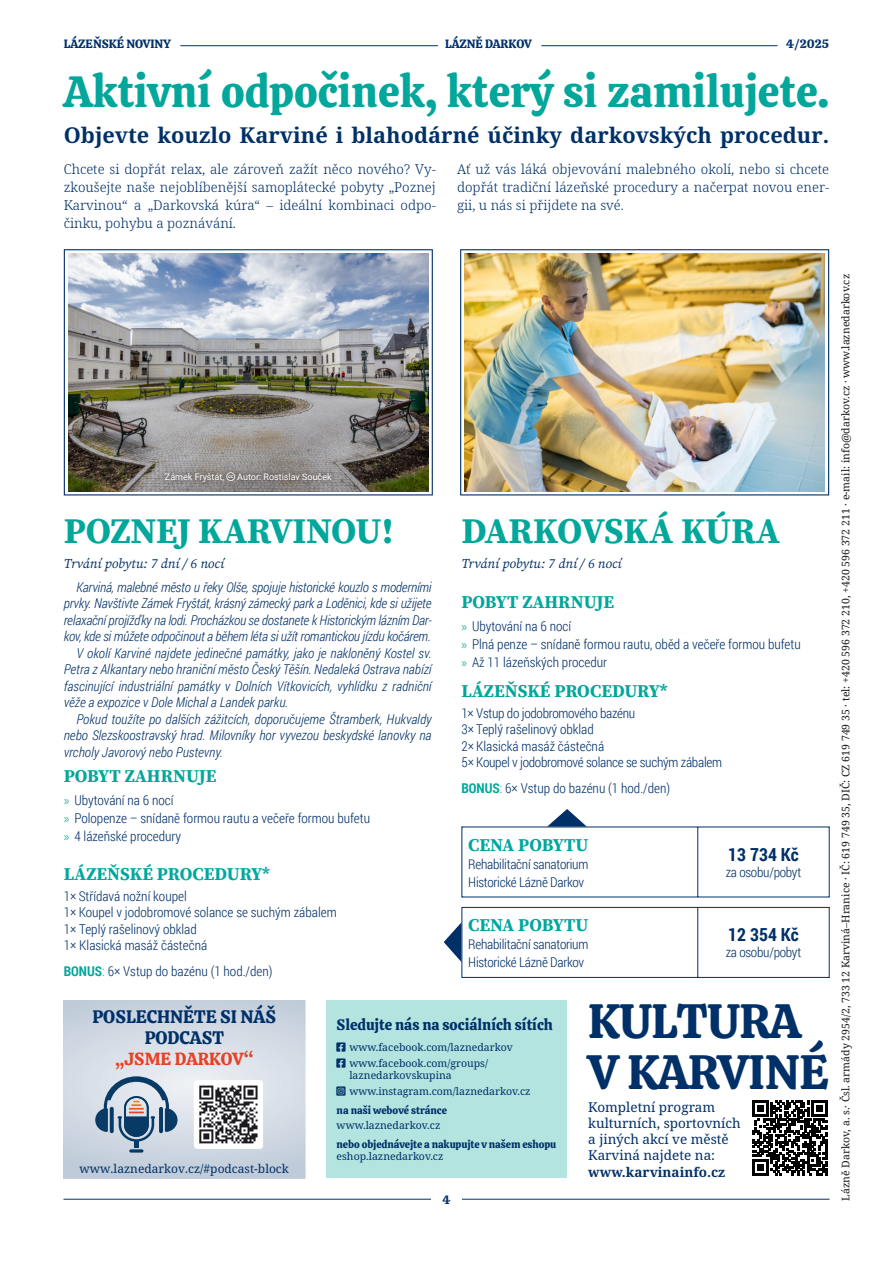
<style>
.page{position:relative;width:893px;height:1263px;background:#fff}
.page>*{position:absolute;margin:0;border:0;box-sizing:border-box;transform-origin:0 0}
.t1{font:48px "Calistoga";letter-spacing:-.01em;color:#003068}
.t2{font:43.5px "Calistoga";color:#00a79a}
.t3{font:700 36px "Source Serif Pro";letter-spacing:-.015em;color:#00a79a}
.t4{font:700 21.75px "Noto Serif";color:#003068}
.t5{font:700 18px "Source Serif Pro";letter-spacing:-.005em;color:#00a79a}
.t6{font:700 18px "Source Serif Pro";color:#00a79e}
.t7{font:18px "Calistoga";color:#003068}
.t8{font:700 18px "Roboto Condensed";color:#003068}
.t9{font:17.55px "Calistoga";color:#e84125}
.t10{font:15px "Calistoga";color:#003068}
.t11{font:italic 300 13.5px "Roboto Condensed";color:#003068}
.t12{font:300 13.5px "Roboto Condensed";color:#003068}
.t13{font:300 13.5px "Noto Serif";color:#003068}
.t14{font:300 13.5px "Roboto Condensed";letter-spacing:-.02em;color:#003068}
.t15{font:13.5px "Noto Serif";color:#003068}
.t16{font:italic 13.5px "Source Serif Pro";color:#003068}
.t17{font:700 13.5px "Noto Serif";color:#003068}
.t18{font:12px "Noto Serif";color:#003068}
.t19{font:12px "Calistoga";color:#003068}
.t20{font:10.5px "Noto Serif";color:#1b1b1f}
.t21{font:10.5px "Noto Serif";color:#003068}
.t22{font:10.5px "Calistoga";letter-spacing:-.005em;color:#003068}
.t23{font:9px "Roboto";color:#fff}
.s1{font-family:"Myriad Pro";font-weight:400;color:#36b39e}
.s2{font-weight:700;color:#00a79a}
.s3{color:#00a79a}
</style>
<div class="page">
<hr style="left:64px;top:1199px;width:765px;height:1px;background:#003068">
<div style="left:431px;top:1188px;width:31px;height:23px;background:#fff"></div>
<hr style="left:181px;top:45px;width:257px;height:1px;background:#003068">
<hr style="left:542px;top:45px;width:235px;height:1px;background:#003068">
<svg style="left:752px;top:1100px;width:76px;height:76px"></svg>
<svg style="left:752px;top:1100px;width:75px;height:75px"></svg>
<hr style="left:461px;top:827px;width:1px;height:70px;background:#003068">
<hr style="left:829px;top:827px;width:1px;height:70px;background:#003068">
<hr style="left:697px;top:827px;width:1px;height:70px;background:#003068">
<hr style="left:462px;top:827px;width:367px;height:1px;background:#003068">
<hr style="left:462px;top:897px;width:367px;height:1px;background:#003068">
<hr style="left:461px;top:907px;width:1px;height:71px;background:#003068">
<hr style="left:829px;top:907px;width:1px;height:71px;background:#003068">
<hr style="left:697px;top:907px;width:1px;height:70px;background:#003068">
<hr style="left:462px;top:907px;width:367px;height:1px;background:#003068">
<hr style="left:462px;top:977px;width:367px;height:1px;background:#003068">
<svg style="left:64px;top:249px;width:369px;height:246px"></svg>
<svg style="left:460px;top:249px;width:369px;height:246px"></svg>
<svg style="left:547px;top:809px;width:40px;height:18px"></svg>
<svg style="left:444px;top:923px;width:17px;height:39px"></svg>
<img style="left:68px;top:253px;width:361px;height:238px">
<img style="left:464px;top:253px;width:361px;height:238px">
<img style="left:159px;top:466px;width:179px;height:22px">
<img style="left:64px;top:1000px;width:241px;height:178px">
<svg style="left:95px;top:1076px;width:83px;height:72px;background:#97a9bb"></svg>
<hr style="left:129px;top:1149px;width:14px;height:3px;background:#073a64;border-radius:2px">
<div style="left:194px;top:1080px;width:69px;height:69px;background:#fff;border-radius:3px"></div>
<svg style="left:199px;top:1085px;width:59px;height:58px"></svg>
<div style="left:326px;top:1000px;width:241px;height:178px;background:#b3e4e0"></div>
<svg style="left:226px;top:472px;width:9px;height:9px"></svg>
<p class="t19" style="left:64px;top:36px;width:109px">LÁZEŇSKÉ NOVINY</p>
<p class="t19" style="left:445px;top:36px;width:88px">LÁZNĚ DARKOV</p>
<p class="t19" style="left:786px;top:36px;width:44px">4/2025</p>
<p class="t2" style="left:64px;top:64px;width:767px">Aktivní odpočinek, který si zamilujete.</p>
<p class="t4" style="left:64px;top:120px;width:767px">Objevte kouzlo Karviné i blahodárné účinky darkovských procedur.</p>
<p class="t13" style="left:64px;top:160px;width:374px">Chcete si dopřát relax, ale zároveň zažít něco nového? Vy-</p>
<p class="t13" style="left:64px;top:178px;width:374px">zkoušejte naše nejoblíbenější samoplátecké pobyty „Poznej</p>
<p class="t13" style="left:64px;top:196px;width:374px">Karvinou“ a „Darkovská kúra“ – ideální kombinaci odpo-</p>
<p class="t13" style="left:64px;top:214px;width:174px">činku, pohybu a poznávání.</p>
<p class="t13" style="left:457px;top:160px;width:374px">Ať už vás láká objevování malebného okolí, nebo si chcete</p>
<p class="t13" style="left:457px;top:178px;width:374px">dopřát tradiční lázeňské procedury a načerpat novou ener-</p>
<p class="t13" style="left:457px;top:196px;width:168px">gii, u nás si přijdete na své.</p>
<p class="t23" style="left:165px;top:473px;width:61px">Zámek Fryštát,</p>
<p class="t23" style="left:237px;top:473px;width:96px">Autor: Rostislav Souček</p>
<p class="t3" style="left:64px;top:510px;width:332px">POZNEJ KARVINOU!</p>
<p class="t16" style="left:64px;top:555px;width:162px">Trvání pobytu: 7 dní / 6 nocí</p>
<p class="t11" style="left:77px;top:577px;width:357px">Karviná, malebné město u řeky Olše, spojuje historické kouzlo s moderními</p>
<p class="t11" style="left:64px;top:594px;width:369px">prvky. Navštivte Zámek Fryštát, krásný zámecký park a Loděnici, kde si užijete</p>
<p class="t11" style="left:64px;top:610px;width:369px">relaxační projížďky na lodi. Procházkou se dostanete k Historickým lázním Dar-</p>
<p class="t11" style="left:64px;top:627px;width:369px">kov, kde si můžete odpočinout a během léta si užít romantickou jízdu kočárem.</p>
<p class="t11" style="left:77px;top:643px;width:357px">V okolí Karviné najdete jedinečné památky, jako je nakloněný Kostel sv.</p>
<p class="t11" style="left:64px;top:660px;width:369px">Petra z Alkantary nebo hraniční město Český Těšín. Nedaleká Ostrava nabízí</p>
<p class="t11" style="left:64px;top:676px;width:369px">fascinující industriální památky v Dolních Vítkovicích, vyhlídku z radniční</p>
<p class="t11" style="left:64px;top:693px;width:226px">věže a expozice v Dole Michal a Landek parku.</p>
<p class="t11" style="left:77px;top:709px;width:357px">Pokud toužíte po dalších zážitcích, doporučujeme Štramberk, Hukvaldy</p>
<p class="t11" style="left:64px;top:726px;width:369px">nebo Slezskoostravský hrad. Milovníky hor vyvezou beskydské lanovky na</p>
<p class="t11" style="left:64px;top:742px;width:161px">vrcholy Javorový nebo Pustevny.</p>
<p class="t5" style="left:64px;top:766px;width:154px">POBYT ZAHRNUJE</p>
<p class="t12" style="left:64px;top:790px;width:111px"><span class="s1">»</span> Ubytování na 6 nocí</p>
<p class="t12" style="left:64px;top:808px;width:308px"><span class="s1">»</span> Polopenze – snídaně formou rautu a večeře formou bufetu</p>
<p class="t12" style="left:64px;top:826px;width:119px"><span class="s1">»</span> 4 lázeňské procedury</p>
<p class="t6" style="left:64px;top:863px;width:208px">LÁZEŇSKÉ PROCEDURY*</p>
<p class="t12" style="left:64px;top:886px;width:125px">1× Střídavá nožní koupel</p>
<p class="t12" style="left:64px;top:903px;width:274px">1× Koupel v jodobromové solance se suchým zábalem</p>
<p class="t12" style="left:64px;top:919px;width:135px">1× Teplý rašelinový obklad</p>
<p class="t12" style="left:64px;top:936px;width:145px">1× Klasická masáž částečná</p>
<p class="t12" style="left:64px;top:961px;width:210px"><span class="s2">BONUS</span><span class="s3">:</span> 6× Vstup do bazénu (1 hod./den)</p>
<p class="t3" style="left:461px;top:510px;width:320px">DARKOVSKÁ KÚRA</p>
<p class="t16" style="left:461px;top:555px;width:162px">Trvání pobytu: 7 dní / 6 nocí</p>
<p class="t5" style="left:461px;top:592px;width:154px">POBYT ZAHRNUJE</p>
<p class="t12" style="left:461px;top:616px;width:111px"><span class="s1">»</span> Ubytování na 6 nocí</p>
<p class="t12" style="left:461px;top:634px;width:341px"><span class="s1">»</span> Plná penze – snídaně formou rautu, oběd a večeře formou bufetu</p>
<p class="t12" style="left:461px;top:652px;width:147px"><span class="s1">»</span> Až 11 lázeňských procedur</p>
<p class="t5" style="left:461px;top:680px;width:208px">LÁZEŇSKÉ PROCEDURY*</p>
<p class="t14" style="left:461px;top:703px;width:175px">1× Vstup do jodobromového bazénu</p>
<p class="t12" style="left:461px;top:720px;width:134px">3× Teplý rašelinový obklad</p>
<p class="t12" style="left:461px;top:736px;width:144px">2× Klasická masáž částečná</p>
<p class="t14" style="left:461px;top:753px;width:262px">5× Koupel v jodobromové solance se suchým zábalem</p>
<p class="t12" style="left:461px;top:778px;width:210px"><span class="s2">BONUS</span><span class="s3">:</span> 6× Vstup do bazénu (1 hod./den)</p>
<p class="t6" style="left:468px;top:834px;width:122px">CENA POBYTU</p>
<p class="t14" style="left:468px;top:854px;width:122px">Rehabilitační sanatorium</p>
<p class="t14" style="left:468px;top:872px;width:117px">Historické Lázně Darkov</p>
<p class="t6" style="left:468px;top:914px;width:122px">CENA POBYTU</p>
<p class="t14" style="left:468px;top:935px;width:122px">Rehabilitační sanatorium</p>
<p class="t14" style="left:468px;top:953px;width:117px">Historické Lázně Darkov</p>
<p class="t8" style="left:728px;top:842px;width:72px">13 734 Kč</p>
<p class="t14" style="left:726px;top:863px;width:77px">za osobu/pobyt</p>
<p class="t8" style="left:728px;top:922px;width:72px">12 354 Kč</p>
<p class="t14" style="left:726px;top:943px;width:77px">za osobu/pobyt</p>
<p class="t7" style="left:92px;top:1005px;width:185px">POSLECHNĚTE SI NÁŠ</p>
<p class="t7" style="left:145px;top:1026px;width:81px">PODCAST</p>
<p class="t9" style="left:115px;top:1047px;width:140px">„JSME DARKOV“</p>
<p class="t18" style="left:80px;top:1160px;width:211px">www.laznedarkov.cz/#podcast-block</p>
<p class="t10" style="left:337px;top:1014px;width:218px">Sledujte nás na sociálních sítích</p>
<p class="t21" style="left:349px;top:1040px;width:165px">www.facebook.com/laznedarkov</p>
<p class="t21" style="left:349px;top:1055px;width:140px">www.facebook.com/groups/</p>
<p class="t21" style="left:349px;top:1068px;width:104px">laznedarkovskupina</p>
<p class="t21" style="left:349px;top:1084px;width:183px">www.instagram.com/laznedarkov.cz</p>
<p class="t22" style="left:337px;top:1103px;width:112px">na naši webové stránce</p>
<p class="t21" style="left:337px;top:1118px;width:105px">www.laznedarkov.cz</p>
<p class="t22" style="left:337px;top:1137px;width:221px">nebo objednávejte a nakupujte v našem eshopu</p>
<p class="t21" style="left:337px;top:1149px;width:108px">eshop.laznedarkov.cz</p>
<p class="t19" style="left:442px;top:1192px;width:9px">4</p>
<p class="t1" style="left:588px;top:990px;width:214px">KULTURA</p>
<p class="t1" style="left:588px;top:1041px;width:242px">V KARVINÉ</p>
<p class="t15" style="left:588px;top:1097px;width:128px">Kompletní program</p>
<p class="t15" style="left:588px;top:1113px;width:154px">kulturních, sportovních</p>
<p class="t15" style="left:588px;top:1130px;width:142px">a jiných akcí ve městě</p>
<p class="t15" style="left:588px;top:1146px;width:128px">Karviná najdete na:</p>
<p class="t17" style="left:588px;top:1162px;width:139px">www.karvinainfo.cz</p>
<p class="t20" style="left:838px;top:1200px;width:928px;rotate:-90deg">Lázně Darkov, a. s.· Čsl. armády 2954/2, 733 12 Karviná–Hranice · IČ: 619 749 35, DIČ: CZ 619 749 35 · tel: +420 596 372 210, +420 596 372 211 · e-mail: info@darkov.cz · www.laznedarkov.cz</p>
</div>
